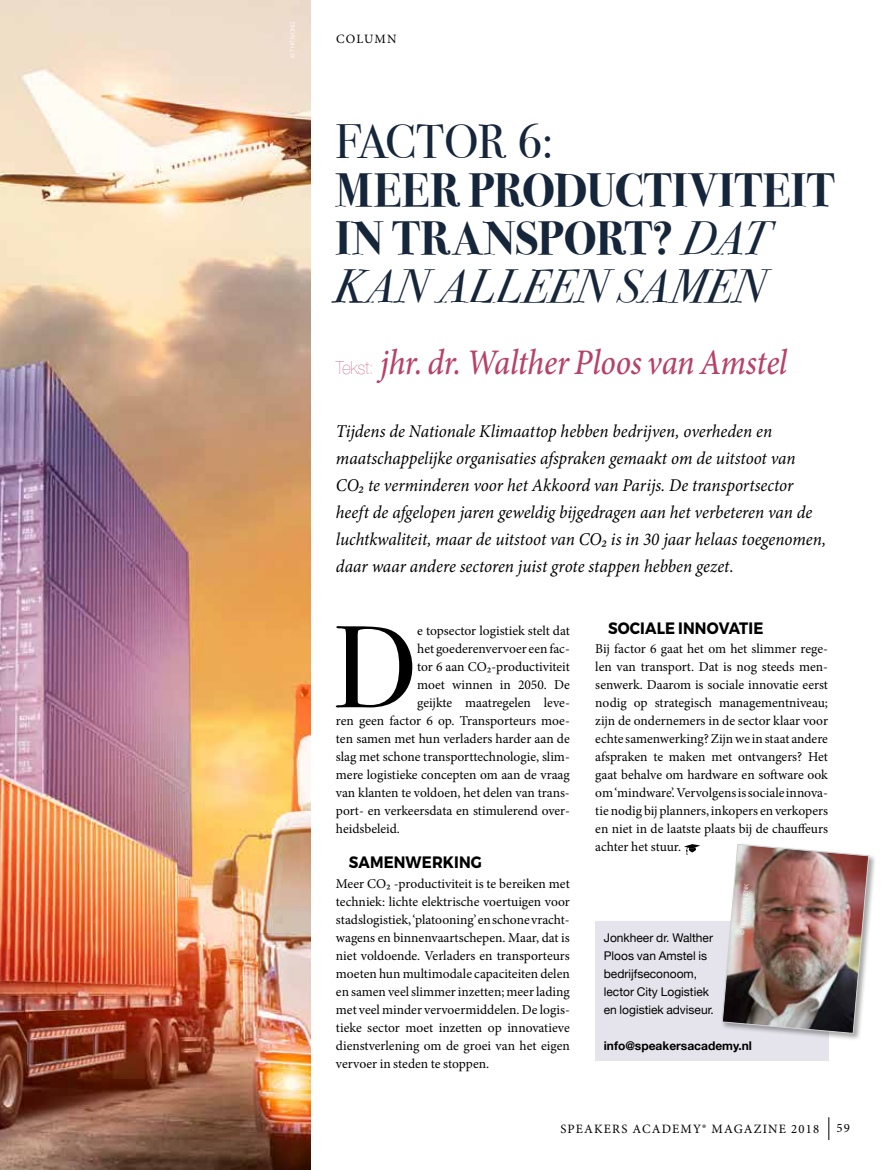
<style>
.page{position:relative;width:893px;height:1170px;background:#fff}
.page>*{position:absolute;margin:0;border:0;box-sizing:border-box;transform-origin:0 0}
.t1{font:117px "Bodoni Svty Two ITCTT";color:#000}
.t2{font:48px "Bodoni Svty Two ITCTT";letter-spacing:-.02em;color:#15253a}
.t3{font:700 46.5px/48px "Bodoni Svty Two ITCTT";letter-spacing:.01em;color:#15253a}
.t4{font:italic 500 36px "Minion Pro";letter-spacing:-.01em;color:#b64269;scale:.9 1}
.t5{font:italic 18px/27px "Minion Pro";letter-spacing:-.005em;color:#000;scale:.95 1}
.t6{font:700 16.5px "Montserrat";letter-spacing:.01em;color:#000;scale:.9 1}
.t7{font:13.5px/18px "Minion Pro";color:#000;text-align:justify}
.t8{font:12.75px "Minion Pro";letter-spacing:.09em;color:#000}
.t9{font:12px/18px "Helvetica Neue";color:#000}
.t10{font:700 12px "Helvetica Neue";color:#000}
.t11{font:300 6px "Helvetica Neue";color:#fff}
.s1{font-weight:400;font-style:italic}
.s2{font-family:"Helvetica Neue";font-weight:200;font-style:normal;font-size:18px}
</style>
<div class="page">
<svg style="left:828px;top:1117px;width:1px;height:22px"></svg>
<div style="left:595px;top:921px;width:234px;height:103px;background:#e5e4ec"></div>
<div style="left:595px;top:1011px;width:234px;height:31px;background:#e5e4ec"></div>
<div style="left:595px;top:1029px;width:234px;height:31px;background:#e5e4ec"></div>
<svg style="left:684px;top:844px;width:16px;height:10px"></svg>
<img style="left:0;top:0;width:310px;height:1169px">
<div style="left:721px;top:842px;width:155px;height:198px;background:#000;opacity:.35"></div>
<img style="left:721px;top:843px;width:148px;height:191px">
<p class="t11" style="left:288px;top:58px;width:38px;rotate:-90deg">© THITIVONG</p>
<p class="t8" style="left:336px;top:31px;width:62px">COLUMN</p>
<h2 class="t2" style="left:335px;top:102px;width:220px">FACTOR 6:</h2>
<h3 class="t3" style="left:334px;top:162px;width:502px">MEER PRODUCTIVITEIT<br>IN TRANSPORT? <span class="s1">DAT<br>KAN ALLEEN SAMEN</span></h3>
<h3 class="t4" style="left:336px;top:338px;width:503px"><span class="s2">Tekst:</span> jhr. dr. Walther Ploos van Amstel</h3>
<p class="t5" style="left:336px;top:418px;width:518px">Tijdens de Nationale Klimaattop hebben bedrijven, overheden en maatschappelijke organisaties afspraken gemaakt om de uitstoot van CO₂ te verminderen voor het Akkoord van Parijs. De transportsector heeft de afgelopen jaren geweldig bijgedragen aan het verbeteren van de luchtkwaliteit, maar de uitstoot van CO₂ is in 30 jaar helaas toegenomen, daar waar andere sectoren juist grote stappen hebben gezet.</p>
<h1 class="t1" style="left:333px;top:571px;width:85px">D</h1>
<p class="t7" style="left:417px;top:622px;width:154px">e topsector logistiek stelt dat</p>
<p class="t7" style="left:417px;top:640px;width:154px">het goederenvervoer een fac-</p>
<p class="t7" style="left:417px;top:658px;width:154px">tor 6 aan CO₂-productiviteit</p>
<p class="t7" style="left:417px;top:676px;width:154px">moet winnen in 2050. De</p>
<p class="t7" style="left:417px;top:694px;width:154px">geijkte maatregelen leve-</p>
<p class="t7" style="left:336px;top:712px;width:235px">ren geen factor 6 op. Transporteurs moe-</p>
<p class="t7" style="left:336px;top:730px;width:235px">ten samen met hun verladers harder aan de</p>
<p class="t7" style="left:336px;top:748px;width:235px">slag met schone transporttechnologie, slim-</p>
<p class="t7" style="left:336px;top:766px;width:235px">mere logistieke concepten om aan de vraag</p>
<p class="t7" style="left:336px;top:784px;width:235px">van klanten te voldoen, het delen van trans-</p>
<p class="t7" style="left:336px;top:802px;width:235px">port- en verkeersdata en stimulerend over-</p>
<p class="t7" style="left:336px;top:820px;width:66px">heidsbeleid.</p>
<p class="t6" style="left:349px;top:851px;width:149px">SAMENWERKING</p>
<p class="t7" style="left:336px;top:874px;width:235px">Meer CO₂ -productiviteit is te bereiken met techniek: lichte elektrische voertuigen voor stadslogistiek, ‘platooning’ en schone vracht&shy;wagens en binnenvaartschepen. Maar, dat is niet voldoende. Verladers en transporteurs moeten hun multimodale capaciteiten delen en samen veel slimmer inzetten; meer lading met veel minder vervoermiddelen. De logis&shy;tieke sector moet inzetten op innovatieve dienstverlening om de groei van het eigen vervoer in steden te stoppen.</p>
<p class="t6" style="left:608px;top:617px;width:174px">SOCIALE INNOVATIE</p>
<p class="t7" style="left:595px;top:640px;width:234px">Bij factor 6 gaat het om het slimmer rege&shy;len van transport. Dat is nog steeds men&shy;senwerk. Daarom is sociale innovatie eerst nodig op strategisch managementniveau; zijn de ondernemers in de sector klaar voor echte samenwerking? Zijn we in staat andere afspraken te maken met ontvangers? Het gaat behalve om hardware en software ook om ‘mindware’. Vervolgens is sociale innova&shy;tie nodig bij planners, inkopers en verkopers en niet in de laatste plaats bij de chauffeurs achter het stuur.</p>
<p class="t11" style="left:737px;top:934px;width:52px;rotate:-85deg">© PETER VAN ENK</p>
<p class="t9" style="left:604px;top:928px;width:112px">Jonkheer dr. Walther<br>Ploos van Amstel is bedrijfseconoom, lector City Logistiek en logistiek adviseur.</p>
<p class="t10" style="left:604px;top:1035px;width:150px">info@speakersacademy.nl</p>
<p class="t8" style="left:560px;top:1119px;width:260px">SPEAKERS ACADEMY® MAGAZINE 2018</p>
<p class="t8" style="left:837px;top:1119px;width:15px">59</p>
</div>
